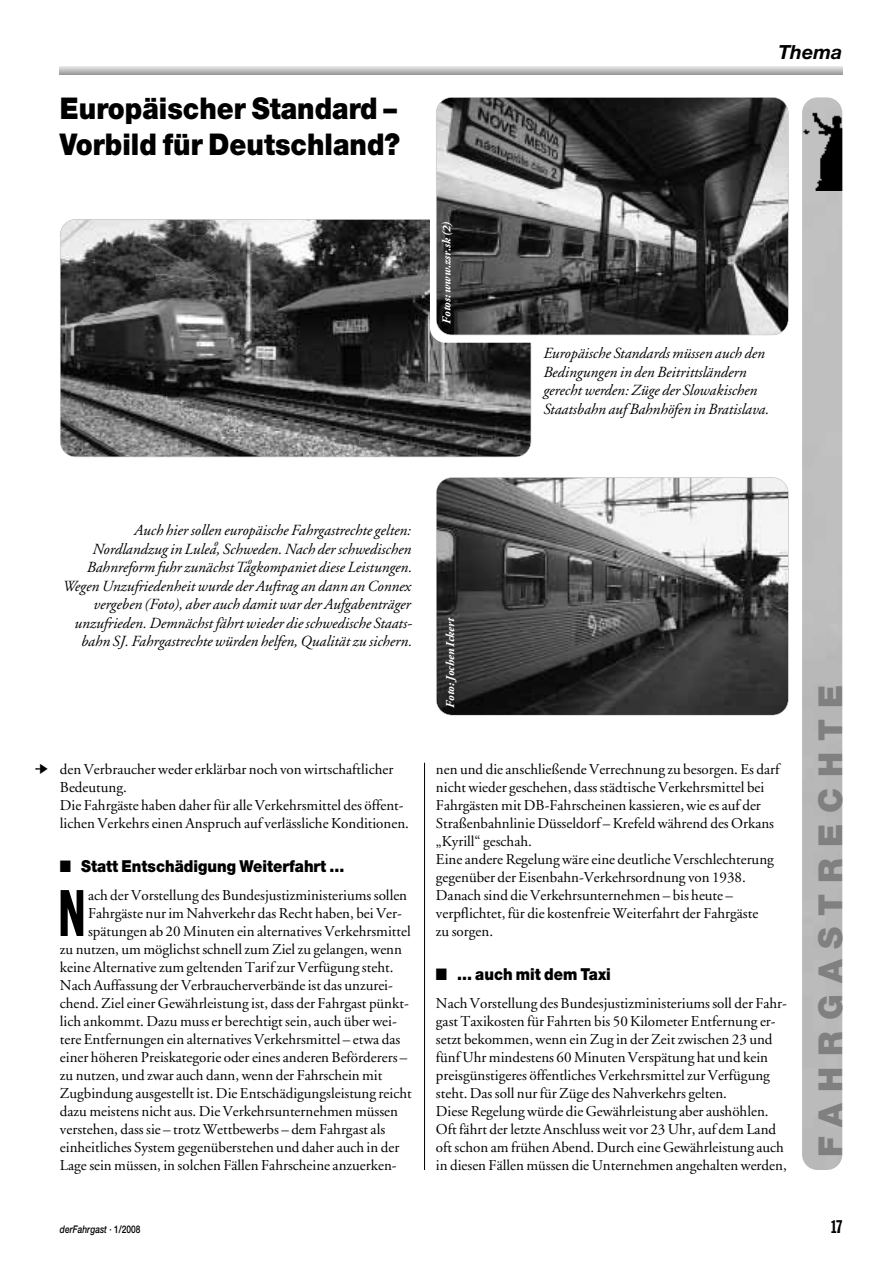
<style>
.page{position:relative;width:894px;height:1263px;background:#fff}
.page>*{position:absolute;margin:0;border:0;box-sizing:border-box;transform-origin:0 0}
.t1{font:64.5px "Franklin Gothic Extra Cond";color:#000}
.t2{font:900 33px "Helvetica Neue";letter-spacing:.335em;color:#808080}
.t3{font:900 30px/36px "Helvetica Neue";color:#000;scale:.9 1}
.t4{font:italic 700 19.5px "Helvetica Neue";color:#000}
.t5{font:18px "Franklin Gothic Extra Cond";color:#000}
.t6{font:900 16.5px "Helvetica Neue";color:#000;scale:.9 1}
.t7{font:italic 15.45px/18.6px "Adobe Garamond";color:#000}
.t8{font:15px/18px "Adobe Garamond";color:#000}
.t9{font:italic 700 12px "Adobe Garamond";color:#fff}
.t10{font:italic 500 10.5px "Helvetica Neue";color:#000;scale:.8 1}
.t11{font:italic 10.5px "Adobe Garamond";color:#000}
.s1{font-style:normal}
</style>
<div class="page">
<img style="left:802px;top:104px;width:40px;height:87px">
<hr style="left:60px;top:66px;width:782px;height:2px;background:#e3e3e3">
<hr style="left:60px;top:67px;width:782px;height:2px;background:#d8d8d8">
<hr style="left:60px;top:68px;width:782px;height:2px;background:#cdcdcd">
<hr style="left:60px;top:69px;width:782px;height:2px;background:#c1c1c1">
<hr style="left:60px;top:70px;width:782px;height:2px;background:#b6b6b6">
<hr style="left:60px;top:71px;width:782px;height:2px;background:#ababab">
<hr style="left:60px;top:72px;width:782px;height:2px;background:#a0a0a0">
<hr style="left:60px;top:73px;width:782px;height:2px;background:#959595">
<hr style="left:60px;top:74px;width:782px;height:1px;background:#8f8f8f">
<img style="left:60px;top:220px;width:471px;height:237px;border-radius:16px">
<div style="left:60px;top:219px;width:471px;height:238px;border:1px solid #b3b3b3;border-radius:16px"></div>
<img style="left:436px;top:478px;width:352px;height:237px;border-radius:16px">
<div style="left:436px;top:477px;width:353px;height:238px;border:1px solid #b3b3b3;border-radius:16px"></div>
<div style="left:430px;top:105px;width:351px;height:238px;background:#fff;border-radius:16px"></div>
<img style="left:436px;top:98px;width:352px;height:237px;border-radius:16px">
<div style="left:436px;top:97px;width:353px;height:238px;border:1px solid #b3b3b3;border-radius:16px"></div>
<hr style="left:424px;top:763px;width:1px;height:407px;background:#000">
<h3 class="t3" style="left:60px;top:93px;width:379px">Europäischer Standard –<br>Vorbild für Deutschland?</h3>
<p class="t9" style="left:442px;top:324px;width:104px;rotate:-90deg">Fotos: www.zsr.sk (2)</p>
<h3 class="t4" style="left:778px;top:45px;width:65px">Thema</h3>
<p class="t7" style="left:543px;top:346px;width:227px">Europäische Standards müssen auch den Bedingungen in den Beitrittsländern gerecht werden: Züge der Slowakischen Staatsbahn auf Bahnhöfen in Bratislava.</p>
<p class="t7" style="left:63px;top:522px;width:351px;text-align:right">Auch hier sollen europäische Fahrgastrechte gelten:<br>Nordlandzug in Lulea, Schweden. Nach der schwedischen Bahnreform fuhr zunächst Tagkompaniet diese Leistungen.<br>Wegen Unzufriedenheit wurde der Auftrag an dann an Connex vergeben (Foto), aber auch damit war der Aufgabenträger unzufrieden. Demnächst fährt wieder die schwedische Staats&shy;bahn SJ. Fahrgastrechte würden helfen, Qualität zu sichern.</p>
<p class="t11" style="left:214px;top:538px;width:6px">o</p>
<p class="t11" style="left:248px;top:557px;width:6px">o</p>
<p class="t8" style="left:60px;top:762px;width:351px;text-indent:-25px">➔ den Verbraucher weder erklärbar noch von wirtschaftlicher Bedeutung.<br>Die Fahrgäste haben daher für alle Verkehrsmittel des öffent&shy;lichen Verkehrs einen Anspruch auf verlässliche Konditionen.</p>
<p class="t6" style="left:60px;top:860px;width:318px">■ Statt Entschädigung Weiterfahrt ...</p>
<h1 class="t1" style="left:58px;top:890px;width:29px">N</h1>
<p class="t8" style="left:88px;top:888px;width:321px">ach der Vorstellung des Bundesjustizministeriums sollen</p>
<p class="t8" style="left:88px;top:906px;width:315px">Fahrgäste nur im Nahverkehr das Recht haben, bei Ver-</p>
<p class="t8" style="left:88px;top:924px;width:324px">spätungen ab 20 Minuten ein alternatives Verkehrsmittel</p>
<p class="t8" style="left:60px;top:942px;width:344px">zu nutzen, um möglichst schnell zum Ziel zu gelangen, wenn</p>
<p class="t8" style="left:60px;top:960px;width:335px">keine Alternative zum geltenden Tarif zur Verfügung steht.</p>
<p class="t8" style="left:60px;top:978px;width:335px">Nach Auffassung der Verbraucherverbände ist das unzurei-</p>
<p class="t8" style="left:60px;top:996px;width:350px">chend. Ziel einer Gewährleistung ist, dass der Fahrgast pünkt-</p>
<p class="t8" style="left:60px;top:1014px;width:338px">lich ankommt. Dazu muss er berechtigt sein, auch über wei-</p>
<p class="t8" style="left:60px;top:1032px;width:342px">tere Entfernungen ein alternatives Verkehrsmittel – etwa das</p>
<p class="t8" style="left:60px;top:1050px;width:349px">einer höheren Preiskategorie oder eines anderen Beförderers –</p>
<p class="t8" style="left:60px;top:1068px;width:324px">zu nutzen, und zwar auch dann, wenn der Fahrschein mit</p>
<p class="t8" style="left:60px;top:1086px;width:353px">Zugbindung ausgestellt ist. Die Entschädigungsleistung reicht</p>
<p class="t8" style="left:60px;top:1104px;width:340px">dazu meistens nicht aus. Die Verkehrsunternehmen müssen</p>
<p class="t8" style="left:60px;top:1122px;width:327px">verstehen, dass sie – trotz Wettbewerbs – dem Fahrgast als</p>
<p class="t8" style="left:60px;top:1140px;width:341px">einheitliches System gegenüberstehen und daher auch in der</p>
<p class="t8" style="left:60px;top:1158px;width:338px">Lage sein müssen, in solchen Fällen Fahrscheine anzuerken-</p>
<p class="t9" style="left:446px;top:708px;width:92px;rotate:-90deg">Foto: Jochen Ickert</p>
<p class="t8" style="left:436px;top:762px;width:345px">nen und die anschließende Verrechnung zu besorgen. Es darf nicht wieder geschehen, dass städtische Verkehrsmittel bei Fahrgästen mit DB-Fahrscheinen kassieren, wie es auf der Straßenbahnlinie Düsseldorf – Krefeld während des Orkans „Kyrill“ geschah.<br>Eine andere Regelung wäre eine deutliche Verschlechterung gegenüber der Eisenbahn-Verkehrsordnung von 1938.<br>Danach sind die Verkehrsunternehmen – bis heute – verpflichtet, für die kostenfreie Weiterfahrt der Fahrgäste<br>zu sorgen.</p>
<p class="t6" style="left:436px;top:968px;width:196px">■ ... auch mit dem Taxi</p>
<p class="t8" style="left:436px;top:996px;width:353px">Nach Vorstellung des Bundesjustizministeriums soll der Fahr&shy;gast Taxikosten für Fahrten bis 50 Kilometer Entfernung er&shy;setzt bekommen, wenn ein Zug in der Zeit zwischen 23 und fünf Uhr mindestens 60 Minuten Verspätung hat und kein preisgünstigeres öffentliches Verkehrsmittel zur Verfügung steht. Das soll nur für Züge des Nahverkehrs gelten.<br>Diese Regelung würde die Gewährleistung aber aushöhlen.<br>Oft fährt der letzte Anschluss weit vor 23 Uhr, auf dem Land oft schon am frühen Abend. Durch eine Gewährleistung auch in diesen Fällen müssen die Unternehmen angehalten werden,</p>
<h2 class="t2" style="left:819px;top:1157px;width:474px;rotate:-90deg">FAHRGASTRECHTE</h2>
<p class="t10" style="left:60px;top:1226px;width:102px">derFahrgast <span class="s1">· 1/2008</span></p>
<p class="t5" style="left:832px;top:1220px;width:12px">17</p>
</div>
